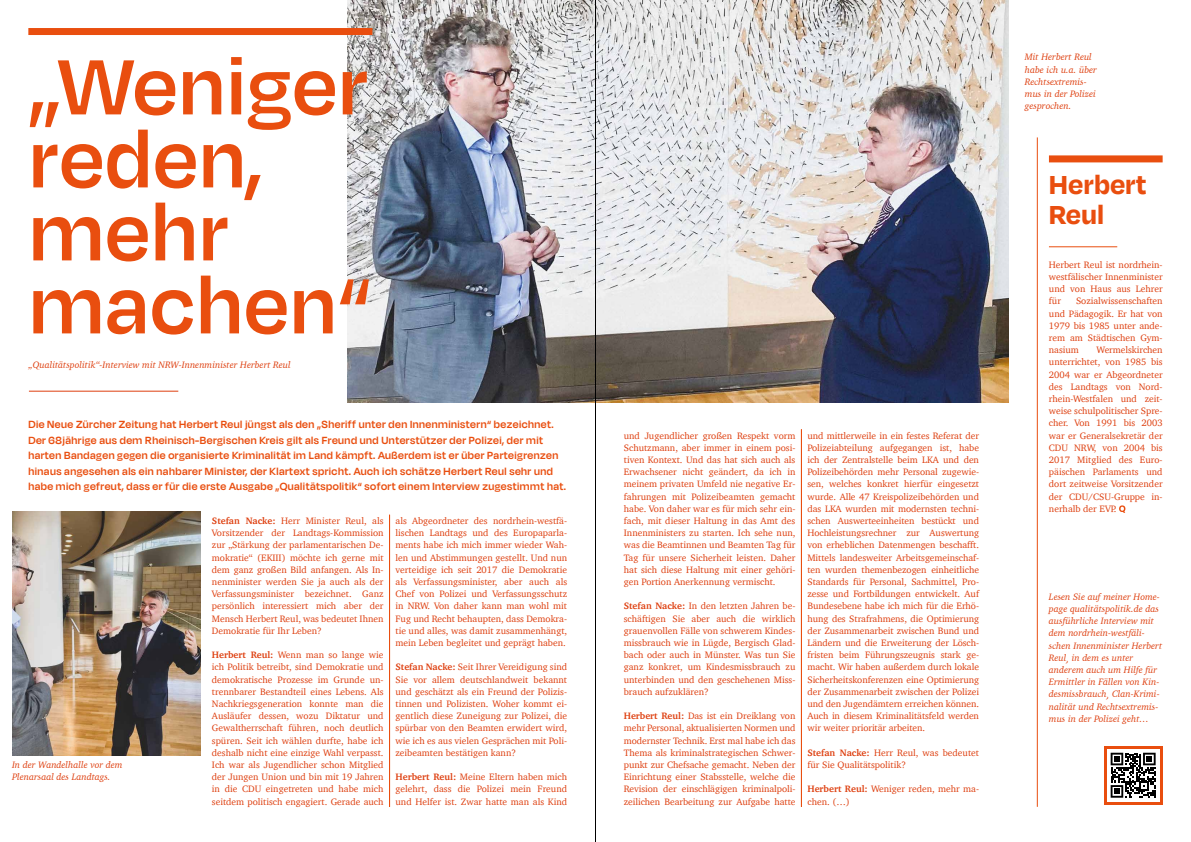
<style>
.page{position:relative;width:1191px;height:842px;background:#fff}
.page>*{position:absolute;margin:0;border:0;box-sizing:border-box;transform-origin:0 0}
.t1{font:600 90px/73px "Degular";color:#e94e0f}
.t2{font:700 30px/30px "Degular";color:#e94e0f}
.t3{font:600 12px/15.5px "Degular Display";letter-spacing:.04em;color:#e94e0f}
.t4{font:9.5px/12.2px "Charter";color:#de3f0f;text-align:justify}
.t5{font:italic 9.5px/12.2px "Charter";color:#de3f0f}
.s1{font-weight:700}
</style>
<div class="page">
<img style="left:348px;top:0;width:660px;height:402px">
<hr style="left:29px;top:391px;width:149px;height:1px;background:#de3f0f">
<div style="left:1049px;top:155px;width:113px;height:7px;background:#e94e0f"></div>
<hr style="left:1049px;top:246px;width:68px;height:1px;background:#e94e0f">
<svg style="left:1119px;top:505px;width:6px;height:8px"></svg>
<hr style="left:1037px;top:137px;width:1px;height:670px;background:#e94e0f">
<svg style="left:1104px;top:746px;width:58px;height:59px"></svg>
<div style="left:1107px;top:749px;width:52px;height:52px;background:#fff"></div>
<svg style="left:1110px;top:753px;width:45px;height:45px"></svg>
<div style="left:28px;top:28px;width:344px;height:7px;background:#e94e0f"></div>
<img style="left:12px;top:512px;width:188px;height:244px">
<hr style="left:801px;top:429px;width:1px;height:378px;background:#e94e0f">
<hr style="left:389px;top:515px;width:1px;height:292px;background:#e94e0f">
<hr style="left:595px;top:0;width:1px;height:842px;background:#000">
<h1 class="t1" style="left:28px;top:46px;width:344px">„Weniger reden, mehr machen“</h1>
<p class="t5" style="left:29px;top:359px;width:263px">„Qualitätspolitik“-Interview mit NRW-Innenminister Herbert Reul</p>
<p class="t3" style="left:28px;top:417px;width:539px">Die Neue Zürcher Zeitung hat Herbert Reul jüngst als den „Sheriff unter den Innenministern“ bezeichnet.<br>Der 68jährige aus dem Rheinisch-Bergischen Kreis gilt als Freund und Unterstützer der Polizei, der mit harten Bandagen gegen die organisierte Kriminalität im Land kämpft. Außerdem ist er über Parteigrenzen hinaus angesehen als ein nahbarer Minister, der Klartext spricht. Auch ich schätze Herbert Reul sehr und habe mich gefreut, dass er für die erste Ausgabe „Qualitätspolitik“ sofort einem Interview zugestimmt hat.</p>
<p class="t5" style="left:12px;top:759px;width:112px">In der Wandelhalle vor dem<br>Plenarsaal des Landtags.</p>
<p class="t4" style="left:212px;top:515px;width:173px"><span class="s1">Stefan Nacke:</span> Herr Minister Reul, als Vorsitzender der Landtags-Kommission zur „Stärkung der parlamentarischen De&shy;mokratie“ (EKIII) möchte ich gerne mit dem ganz großen Bild anfangen. Als In&shy;nenminister werden Sie ja auch als der Verfassungsminister bezeichnet. Ganz persönlich interessiert mich aber der Mensch Herbert Reul, was bedeutet Ihnen Demokratie für Ihr Leben?</p>
<p class="t4" style="left:212px;top:649px;width:173px"><span class="s1">Herbert Reul:</span> Wenn man so lange wie ich Politik betreibt, sind Demokratie und demokratische Prozesse im Grunde un&shy;trennbarer Bestandteil eines Lebens. Als Nachkriegsgeneration konnte man die Ausläufer dessen, wozu Diktatur und Gewaltherrschaft führen, noch deutlich spüren. Seit ich wählen durfte, habe ich deshalb nicht eine einzige Wahl verpasst.<br>Ich war als Jugendlicher schon Mitglied der Jungen Union und bin mit 19 Jahren in die CDU eingetreten und habe mich seitdem politisch engagiert. Gerade auch</p>
<p class="t4" style="left:395px;top:515px;width:173px">als Abgeordneter des nordrhein-westfä&shy;lischen Landtags und des Europaparla&shy;ments habe ich mich immer wieder Wah&shy;len und Abstimmungen gestellt. Und nun verteidige ich seit 2017 die Demokratie als Verfassungsminister, aber auch als Chef von Polizei und Verfassungsschutz in NRW. Von daher kann man wohl mit Fug und Recht behaupten, dass Demokra&shy;tie und alles, was damit zusammenhängt, mein Leben begleitet und geprägt haben.</p>
<p class="t4" style="left:395px;top:661px;width:173px"><span class="s1">Stefan Nacke:</span> Seit Ihrer Vereidigung sind Sie vor allem deutschlandweit bekannt und geschätzt als ein Freund der Polizis&shy;tinnen und Polizisten. Woher kommt ei&shy;gentlich diese Zuneigung zur Polizei, die spürbar von den Beamten erwidert wird, wie ich es aus vielen Gesprächen mit Poli&shy;zeibeamten bestätigen kann?</p>
<p class="t4" style="left:395px;top:771px;width:173px"><span class="s1">Herbert Reul:</span> Meine Eltern haben mich gelehrt, dass die Polizei mein Freund und Helfer ist. Zwar hatte man als Kind</p>
<p class="t4" style="left:624px;top:429px;width:173px">und Jugendlicher großen Respekt vorm Schutzmann, aber immer in einem posi&shy;tiven Kontext. Und das hat sich auch als Erwachsener nicht geändert, da ich in meinem privaten Umfeld nie negative Er&shy;fahrungen mit Polizeibeamten gemacht habe. Von daher war es für mich sehr ein&shy;fach, mit dieser Haltung in das Amt des Innenministers zu starten. Ich sehe nun, was die Beamtinnen und Beamten Tag für Tag für unsere Sicherheit leisten. Daher hat sich diese Haltung mit einer gehöri&shy;gen Portion Anerkennung vermischt.</p>
<p class="t4" style="left:624px;top:600px;width:173px"><span class="s1">Stefan Nacke:</span> In den letzten Jahren be&shy;schäftigen Sie aber auch die wirklich grauenvollen Fälle von schwerem Kindes&shy;missbrauch wie in Lügde, Bergisch Glad&shy;bach oder auch in Münster. Was tun Sie ganz konkret, um Kindesmissbrauch zu unterbinden und den geschehenen Miss&shy;brauch aufzuklären?</p>
<p class="t4" style="left:624px;top:710px;width:173px"><span class="s1">Herbert Reul:</span> Das ist ein Dreiklang von mehr Personal, aktualisierten Normen und modernster Technik. Erst mal habe ich das Thema als kriminalstrategischen Schwer&shy;punkt zur Chefsache gemacht. Neben der Einrichtung einer Stabsstelle, welche die Revision der einschlägigen kriminalpoli&shy;zeilichen Bearbeitung zur Aufgabe hatte</p>
<p class="t4" style="left:807px;top:429px;width:173px">und mittlerweile in ein festes Referat der Polizeiabteilung aufgegangen ist, habe ich der Zentralstelle beim LKA und den Polizeibehörden mehr Personal zugewie&shy;sen, welches konkret hierfür eingesetzt wurde. Alle 47 Kreispolizeibehörden und das LKA wurden mit modernsten techni&shy;schen Auswerteeinheiten bestückt und Hochleistungsrechner zur Auswertung von erheblichen Datenmengen beschafft.<br>Mittels landesweiter Arbeitsgemeinschaf&shy;ten wurden themenbezogen einheitliche Standards für Personal, Sachmittel, Pro&shy;zesse und Fortbildungen entwickelt. Auf Bundesebene habe ich mich für die Erhö&shy;hung des Strafrahmens, die Optimierung der Zusammenarbeit zwischen Bund und Ländern und die Erweiterung der Lösch&shy;fristen beim Führungszeugnis stark ge&shy;macht. Wir haben außerdem durch lokale Sicherheitskonferenzen eine Optimierung der Zusammenarbeit zwischen der Polizei und den Jugendämtern erreichen können.<br>Auch in diesem Kriminalitätsfeld werden wir weiter prioritär arbeiten.</p>
<p class="t4" style="left:807px;top:746px;width:173px"><span class="s1">Stefan Nacke:</span> Herr Reul, was bedeutet für Sie Qualitätspolitik?</p>
<p class="t4" style="left:807px;top:783px;width:173px"><span class="s1">Herbert Reul:</span> Weniger reden, mehr ma&shy;chen. (…)</p>
<p class="t5" style="left:1025px;top:51px;width:74px">Mit Herbert Reul habe ich u.a. über<br>Rechtsextremis&shy;mus in der Polizei gesprochen.</p>
<h2 class="t2" style="left:1049px;top:168px;width:99px">Herbert<br>Reul</h2>
<p class="t4" style="left:1049px;top:258px;width:115px">Herbert Reul ist nordrhein&shy;westfälischer Innenminister und von Haus aus Lehrer für</p>
<p class="t4" style="left:1049px;top:295px;width:115px;text-indent:27px">Sozialwissenschaften und Pädagogik. Er hat von 1979 bis 1985 unter ande&shy;rem am Städtischen Gym&shy;nasium</p>
<p class="t4" style="left:1049px;top:344px;width:115px;text-indent:48px">Wermelskirchen unterrichtet, von 1985 bis 2004 war er Abgeordneter des Landtags von Nord&shy;rhein-Westfalen und zeit&shy;weise schulpolitischer Spre&shy;cher. Von 1991 bis 2003 war er Generalsekretär der CDU NRW, von 2004 bis 2017 Mitglied des Euro&shy;päischen Parlaments und dort zeitweise Vorsitzender der CDU/CSU-Gruppe in&shy;nerhalb der EVP.</p>
<p class="t5" style="left:1049px;top:590px;width:115px">Lesen Sie auf meiner Home&shy;page qualitätspolitik.de das ausführliche Interview mit dem nordrhein-westfäli&shy;schen Innenminister Herbert<br>Reul, in dem es unter anderem auch um Hilfe für<br>Ermittler in Fällen von Kin&shy;desmissbrauch, Clan-Krimi&shy;nalität und Rechtsextremis&shy;mus in der Polizei geht…</p>
</div>
